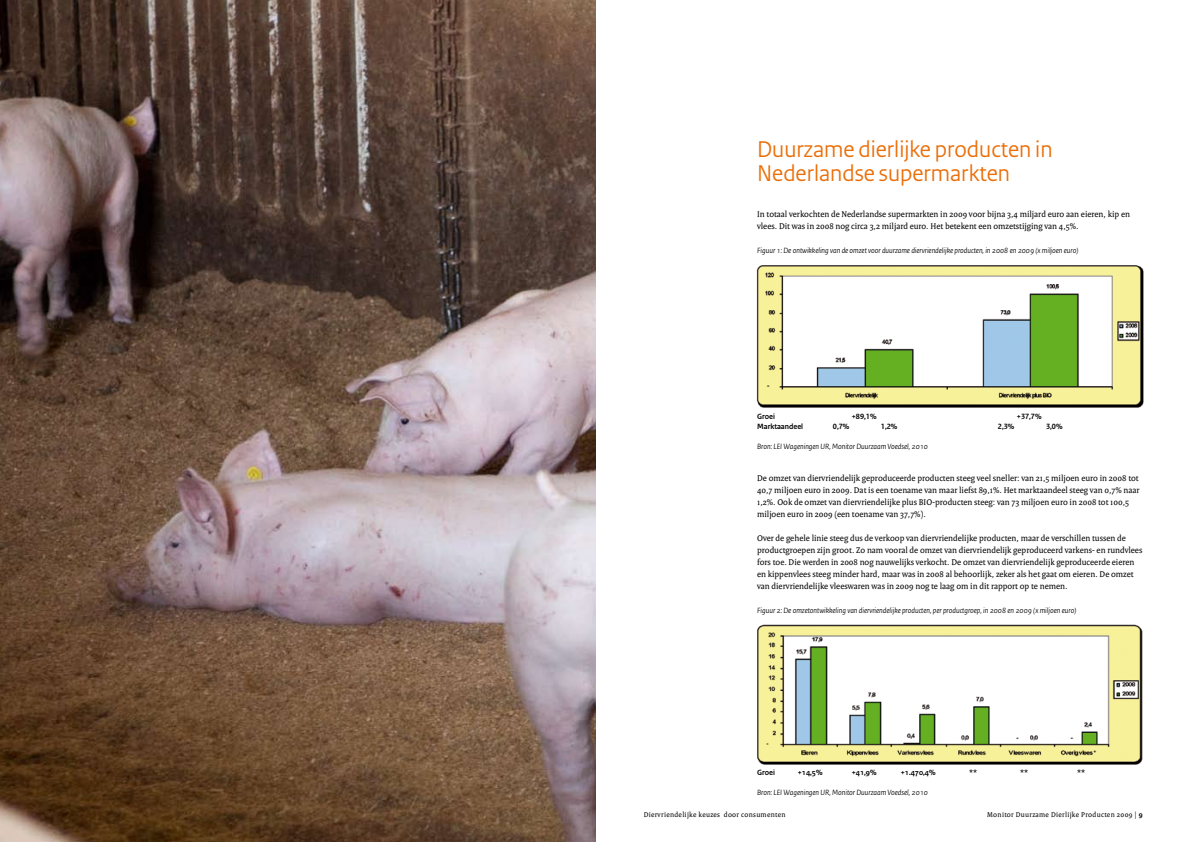
<style>
.page{position:relative;width:1191px;height:842px;background:#fff}
.page>*{position:absolute;margin:0;border:0;box-sizing:border-box;transform-origin:0 0}
.t1{font:24px/24px "Rijksoverheid Sans";color:#eb6e08}
.t2{font:9px/12px "Rijksoverheid Serif";color:#000}
.t3{font:italic 8px "Rijksoverheid Sans";color:#000}
.t4{font:700 8px "Rijksoverheid Sans";color:#000}
.t5{font:7.5px "Rijksoverheid Serif";letter-spacing:.04em;color:#000}
.s1{font-family:"Rijksoverheid Sans";font-weight:700}
</style>
<div class="page">
<img style="left:0;top:0;width:595px;height:842px">
<img style="left:756px;top:265px;width:388px;height:143px">
<img style="left:757px;top:624px;width:386px;height:141px">
<h1 class="t1" style="left:757px;top:138px;width:297px">Duurzame dierlijke producten in<br>Nederlandse supermarkten</h1>
<p class="t2" style="left:757px;top:208px;width:374px">In totaal verkochten de Nederlandse supermarkten in 2009 voor bijna 3,4 miljard euro aan eieren, kip en vlees. Dit was in 2008 nog circa 3,2 miljard euro. Het betekent een omzetstijging van 4,5%.</p>
<p class="t3" style="left:757px;top:246px;width:323px">Figuur 1: De ontwikkeling van de omzet voor duurzame diervriendelijke producten, in 2008 en 2009 (x miljoen euro)</p>
<p class="t4" style="left:757px;top:412px;width:19px">Groei</p>
<p class="t4" style="left:852px;top:412px;width:26px">+89,1%</p>
<p class="t4" style="left:1017px;top:412px;width:26px">+37,7%</p>
<p class="t4" style="left:757px;top:422px;width:48px">Marktaandeel</p>
<p class="t4" style="left:833px;top:422px;width:18px">0,7%</p>
<p class="t4" style="left:881px;top:422px;width:18px">1,2%</p>
<p class="t4" style="left:998px;top:422px;width:18px">2,3%</p>
<p class="t4" style="left:1046px;top:422px;width:18px">3,0%</p>
<p class="t3" style="left:757px;top:442px;width:172px">Bron: LEI Wageningen UR, Monitor Duurzaam Voedsel, 2010</p>
<p class="t2" style="left:757px;top:472px;width:384px">De omzet van diervriendelijk geproduceerde producten steeg veel sneller: van 21,5 miljoen euro in 2008 tot 40,7 miljoen euro in 2009. Dat is een toename van maar liefst 89,1%. Het marktaandeel steeg van 0,7% naar 1,2%. Ook de omzet van diervriendelijke plus BIO-producten steeg: van 73 miljoen euro in 2008 tot 100,5 miljoen euro in 2009 (een toename van 37,7%).</p>
<p class="t2" style="left:757px;top:532px;width:387px">Over de gehele linie steeg dus de verkoop van diervriendelijke producten, maar de verschillen tussen de productgroepen zijn groot. Zo nam vooral de omzet van diervriendelijk geproduceerd varkens- en rundvlees fors toe. Die werden in 2008 nog nauwelijks verkocht. De omzet van diervriendelijk geproduceerde eieren en kippenvlees steeg minder hard, maar was in 2008 al behoorlijk, zeker als het gaat om eieren. De omzet van diervriendelijke vleeswaren was in 2009 nog te laag om in dit rapport op te nemen.</p>
<p class="t3" style="left:757px;top:606px;width:321px">Figuur 2: De omzetontwikkeling van diervriendelijke producten, per productgroep, in 2008 en 2009 (x miljoen euro)</p>
<p class="t4" style="left:757px;top:768px;width:19px">Groei</p>
<p class="t4" style="left:798px;top:768px;width:26px">+14,5%</p>
<p class="t4" style="left:852px;top:768px;width:26px">+41,9%</p>
<p class="t4" style="left:901px;top:768px;width:36px">+1.470,4%</p>
<p class="t4" style="left:969px;top:768px;width:10px">**</p>
<p class="t4" style="left:1020px;top:768px;width:10px">**</p>
<p class="t4" style="left:1077px;top:768px;width:10px">**</p>
<p class="t3" style="left:757px;top:788px;width:172px">Bron: LEI Wageningen UR, Monitor Duurzaam Voedsel, 2010</p>
<p class="t5" style="left:643px;top:810px;width:143px">Diervriendelijke keuzes door consumenten</p>
<p class="t5" style="left:987px;top:810px;width:157px">Monitor Duurzame Dierlijke Producten 2009 | <span class="s1">9</span></p>
</div>
